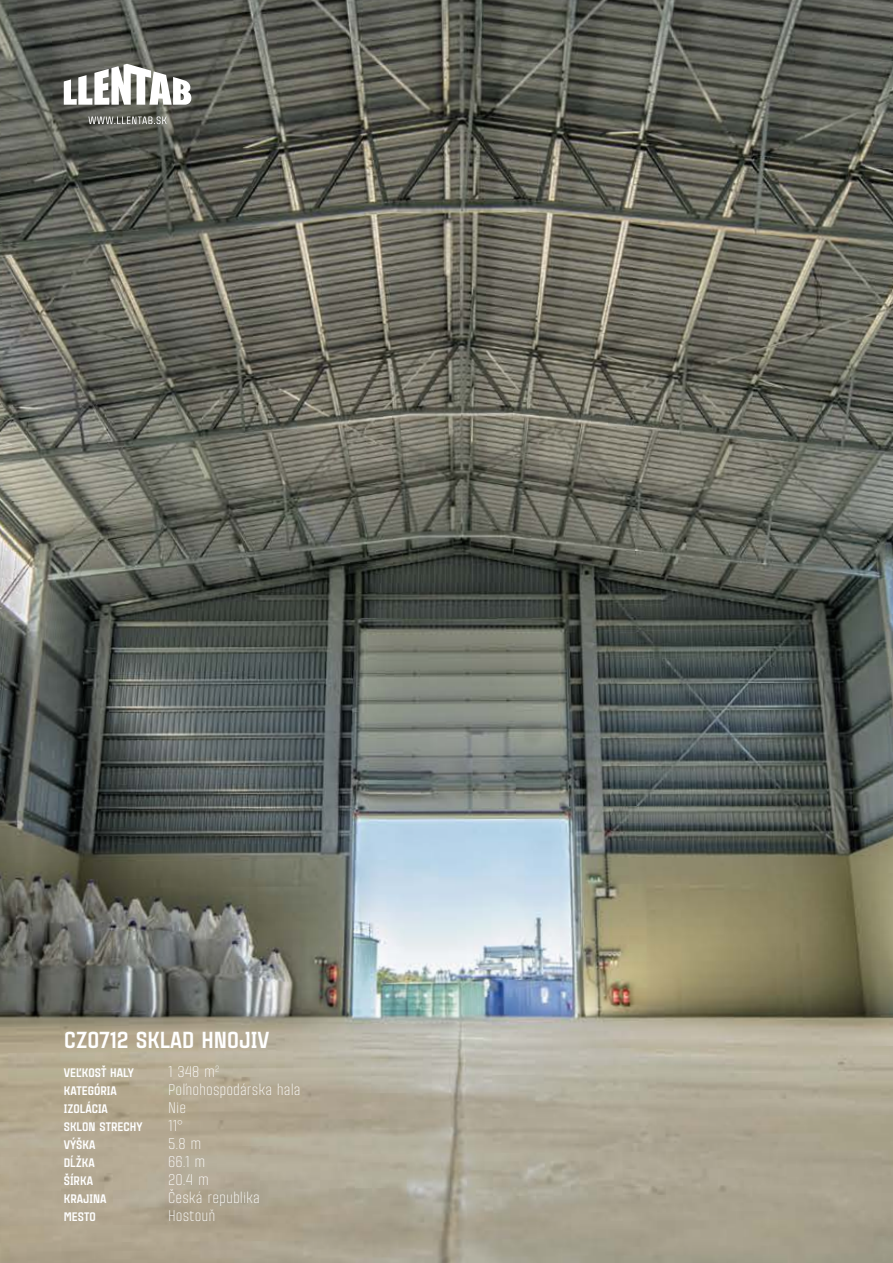
<style>
.page{position:relative;width:893px;height:1263px;background:#fff}
.page>*{position:absolute;margin:0;border:0;box-sizing:border-box;transform-origin:0 0}
.t1{font:900 22.5px "Citadina";color:#fff}
.t2{font:300 15px "Citadina";color:#fff}
.t3{font:900 12px "Citadina";color:#fff}
</style>
<div class="page">
<img style="left:0;top:0;width:893px;height:1263px">
<svg style="left:64px;top:64px;width:128px;height:41px"></svg>
<svg style="left:88px;top:116px;width:79px;height:8px"></svg>
<h1 class="t1" style="left:64px;top:1023px;width:207px">CZ0712 SKLAD HNOJIV</h1>
<p class="t3" style="left:64px;top:1063px;width:72px">VEĽKOSŤ HALY</p>
<p class="t2" style="left:168px;top:1061px;width:53px">1 348 m<sup>2</sup></p>
<p class="t3" style="left:64px;top:1081px;width:55px">KATEGÓRIA</p>
<p class="t2" style="left:168px;top:1079px;width:134px">Poľnohospodárska hala</p>
<p class="t3" style="left:64px;top:1099px;width:46px">IZOLÁCIA</p>
<p class="t2" style="left:168px;top:1097px;width:19px">Nie</p>
<p class="t3" style="left:64px;top:1117px;width:80px">SKLON STRECHY</p>
<p class="t2" style="left:168px;top:1115px;width:16px">11°</p>
<p class="t3" style="left:64px;top:1135px;width:33px">VÝŠKA</p>
<p class="t2" style="left:168px;top:1133px;width:35px">5.8 m</p>
<p class="t3" style="left:64px;top:1153px;width:33px">DĹŽKA</p>
<p class="t2" style="left:168px;top:1151px;width:39px">66.1 m</p>
<p class="t3" style="left:64px;top:1171px;width:31px">ŠÍRKA</p>
<p class="t2" style="left:168px;top:1169px;width:42px">20.4 m</p>
<p class="t3" style="left:64px;top:1189px;width:44px">KRAJINA</p>
<p class="t2" style="left:168px;top:1187px;width:93px">Česká republika</p>
<p class="t3" style="left:64px;top:1207px;width:34px">MESTO</p>
<p class="t2" style="left:168px;top:1205px;width:49px">Hostouň</p>
</div>
